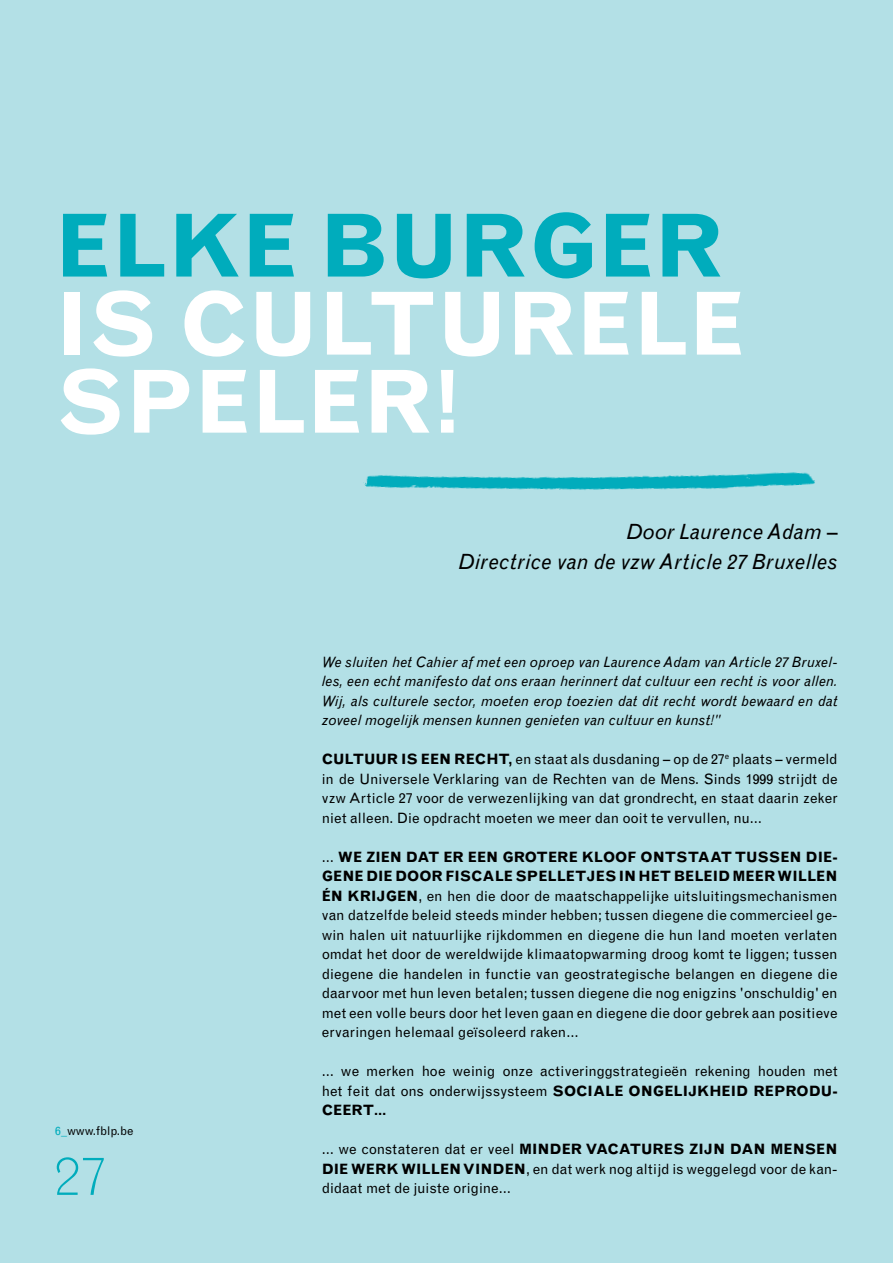
<style>
.page{position:relative;width:893px;height:1263px;background:#b3e0e6}
.page>*{position:absolute;margin:0;border:0;box-sizing:border-box;transform-origin:0 0}
.t1{font:700 87px/78px "Grotesque";color:#fff}
.t2{font:700 87px "Grotesque";color:#00acbc}
.t3{font:300 54px "Grotesque";color:#00acbc}
.t4{font:italic 21px/30px "Grotesque";color:#000;text-align:right}
.t5{font:14.25px/19.5px "Grotesque";color:#000;text-align:justify}
.t6{font:italic 14.25px/19.5px "Grotesque";color:#000;text-align:justify}
.t7{font:700 14.25px "Grotesque";color:#000}
.t8{font:12px "Grotesque";letter-spacing:-.01em;color:#000}
.s1{color:#00acbc}
.s2{font-weight:700}
.s3{font-weight:400}
</style>
<div class="page">
<img style="left:363px;top:472px;width:452px;height:18px">
<h1 class="t2" style="left:55px;top:195px;width:60px">ELK</h1>
<h1 class="t2" style="left:242px;top:195px;width:447px">E BURGER</h1>
<h1 class="t1" style="left:55px;top:286px;width:691px">IS CULTURELE<br>SPELER!</h1>
<p class="t8" style="left:55px;top:1123px;width:80px"><span class="s1">6_</span>www.fblp.be</p>
<h2 class="t3" style="left:55px;top:1143px;width:53px">27</h2>
<h3 class="t4" style="left:459px;top:517px;width:380px">Door Laurence Adam –<br>Directrice van de vzw Article 27 Bruxelles</h3>
<p class="t6" style="left:322px;top:652px;width:517px">We sluiten het Cahier af met een oproep van Laurence Adam van Article 27 Bruxel&shy;les, een echt manifesto dat ons eraan herinnert dat cultuur een recht is voor allen.<br>Wij, als culturele sector, moeten erop toezien dat dit recht wordt bewaard en dat zoveel mogelijk mensen kunnen genieten van cultuur en kunst!"</p>
<p class="t5" style="left:322px;top:749px;width:517px"><span class="s2">CULTUUR IS EEN RECHT,</span> en staat als dusdaning – op de 27<sup>e</sup> plaats – vermeld in de Universele Verklaring van de Rechten van de Mens. Sinds 1999 strijdt de vzw Article 27 voor de verwezenlijking van dat grondrecht, en staat daarin zeker niet alleen. Die opdracht moeten we meer dan ooit te vervullen, nu…</p>
<p class="t7" style="left:322px;top:848px;width:272px"><span class="s3">…</span> WE ZIEN DAT ER EEN GROTERE KLOO</p>
<p class="t7" style="left:627px;top:848px;width:212px">F ONTSTAAT TUSSEN DIE-</p>
<p class="t7" style="left:322px;top:868px;width:98px">GENE DIE DOOR</p>
<p class="t5" style="left:322px;top:866px;width:517px;text-indent:124px"><span class="s2">FISCALE SPELLETJ ES IN HET BELEID MEER WILLEN ÉN KRIJ GEN</span>, en hen die door de maatschappelijke uitsluitingsmechanismen van datzelfde beleid steeds minder hebben; tussen diegene die commercieel ge&shy;win halen uit natuurlijke rijkdommen en diegene die hun land moeten verlaten omdat het door de wereldwijde klimaatopwarming droog komt te liggen; tussen diegene die handelen in functie van geostrategische belangen en diegene die daarvoor met hun leven betalen; tussen diegene die nog enigzins 'onschuldig' en met een volle beurs door het leven gaan en diegene die door gebrek aan positieve ervaringen helemaal geïsoleerd raken…</p>
<p class="t5" style="left:322px;top:1061px;width:517px">… we merken hoe weinig onze activeringgstrategieën rekening houden met het feit dat ons onderwijssysteem <span class="s2">SOCIALE ONGELIJKHEID REPRODU-CEERT…</span></p>
<p class="t5" style="left:322px;top:1139px;width:517px">… we constateren dat er veel <span class="s2">MINDER VACATURES ZIJ N DAN MENSEN DIE WERK WILLEN VINDEN</span>, en dat werk nog altijd is weggelegd voor de kan&shy;didaat met de juiste origine…</p>
</div>
